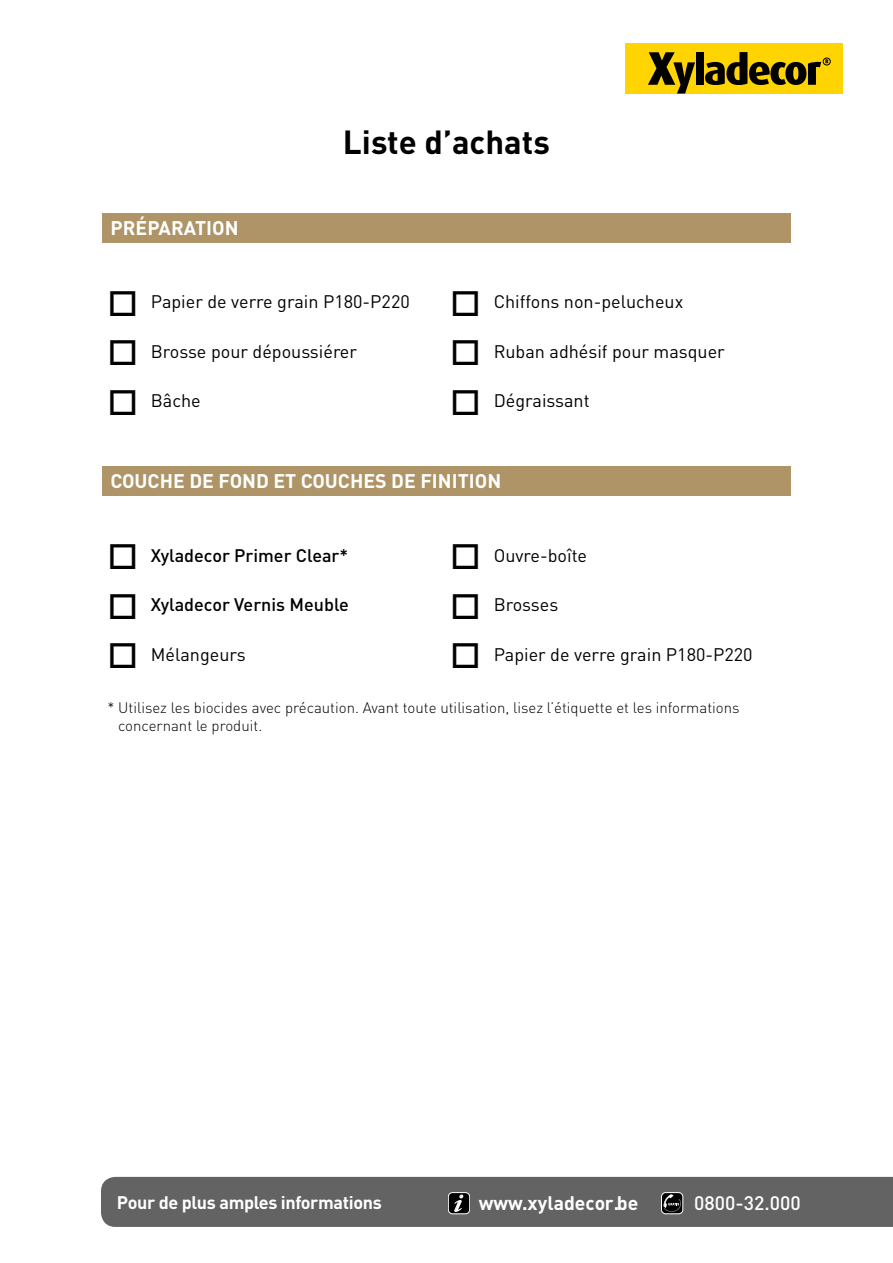
<style>
.page{position:relative;width:893px;height:1263px;background:#fff}
.page>*{position:absolute;margin:0;border:0;box-sizing:border-box;transform-origin:0 0}
.t1{font:700 33px "DIN Pro";color:#000}
.t2{font:700 19.5px "DIN Pro";color:#fff}
.t3{font:700 19.35px "DIN";color:#fff}
.t4{font:500 19.35px "DIN";color:#fff}
.t5{font:18px "DIN Pro";color:#000}
.t6{font:500 18px "DIN Pro";color:#000}
.t7{font:700 18px "DIN Pro";letter-spacing:-.02em;color:#fff}
.t8{font:300 15px/18px "DIN Pro";color:#000}
</style>
<div class="page">
<div style="left:625px;top:44px;width:218px;height:50px;background:#ffd400"></div>
<svg style="left:648px;top:52px;width:47px;height:42px"></svg>
<div style="left:696px;top:52px;width:7px;height:33px;background:#000"></div>
<div style="left:823px;top:58px;width:7px;height:7px;border:1px solid #000;border-radius:50%"></div>
<svg style="left:705px;top:52px;width:123px;height:33px"></svg>
<div style="left:102px;top:213px;width:689px;height:29px;background:#ae9466"></div>
<div style="left:102px;top:466px;width:689px;height:29px;background:#ae9466"></div>
<div style="left:101px;top:1177px;width:792px;height:50px;background:#636363"></div>
<p class="t2" style="left:111px;top:215px;width:130px">PRÉPARATION</p>
<h1 class="t1" style="left:343px;top:119px;width:209px">Liste d’achats</h1>
<p class="t5" style="left:107px;top:289px;width:304px">□ Papier de verre grain P180-P220</p>
<p class="t5" style="left:107px;top:339px;width:251px">□ Brosse pour dépoussiérer</p>
<p class="t5" style="left:107px;top:388px;width:95px">□ Bâche</p>
<p class="t5" style="left:450px;top:289px;width:235px">□ Chiffons non-pelucheux</p>
<p class="t5" style="left:450px;top:339px;width:276px">□ Ruban adhésif pour masquer</p>
<p class="t5" style="left:450px;top:388px;width:141px">□ Dégraissant</p>
<p class="t2" style="left:111px;top:468px;width:392px">COUCHE DE FOND ET COUCHES DE FINITION</p>
<p class="t6" style="left:107px;top:543px;width:242px">□ Xyladecor Primer Clear*</p>
<p class="t6" style="left:107px;top:593px;width:243px">□ Xyladecor Vernis Meuble</p>
<p class="t5" style="left:107px;top:642px;width:140px">□ Mélangeurs</p>
<p class="t5" style="left:450px;top:543px;width:138px">□ Ouvre-boîte</p>
<p class="t5" style="left:450px;top:593px;width:110px">□ Brosses</p>
<p class="t5" style="left:450px;top:642px;width:304px">□ Papier de verre grain P180-P220</p>
<p class="t8" style="left:118px;top:698px;width:623px;text-indent:-11px">* Utilisez les biocides avec précaution. Avant toute utilisation, lisez l’étiquette et les informations concernant le produit.</p>
<p class="t7" style="left:117px;top:1190px;width:266px">Pour de plus amples informations</p>
<p class="t3" style="left:479px;top:1190px;width:161px">www.xyladecor.be</p>
<p class="t4" style="left:694px;top:1190px;width:108px">0800-32.000</p>
</div>
